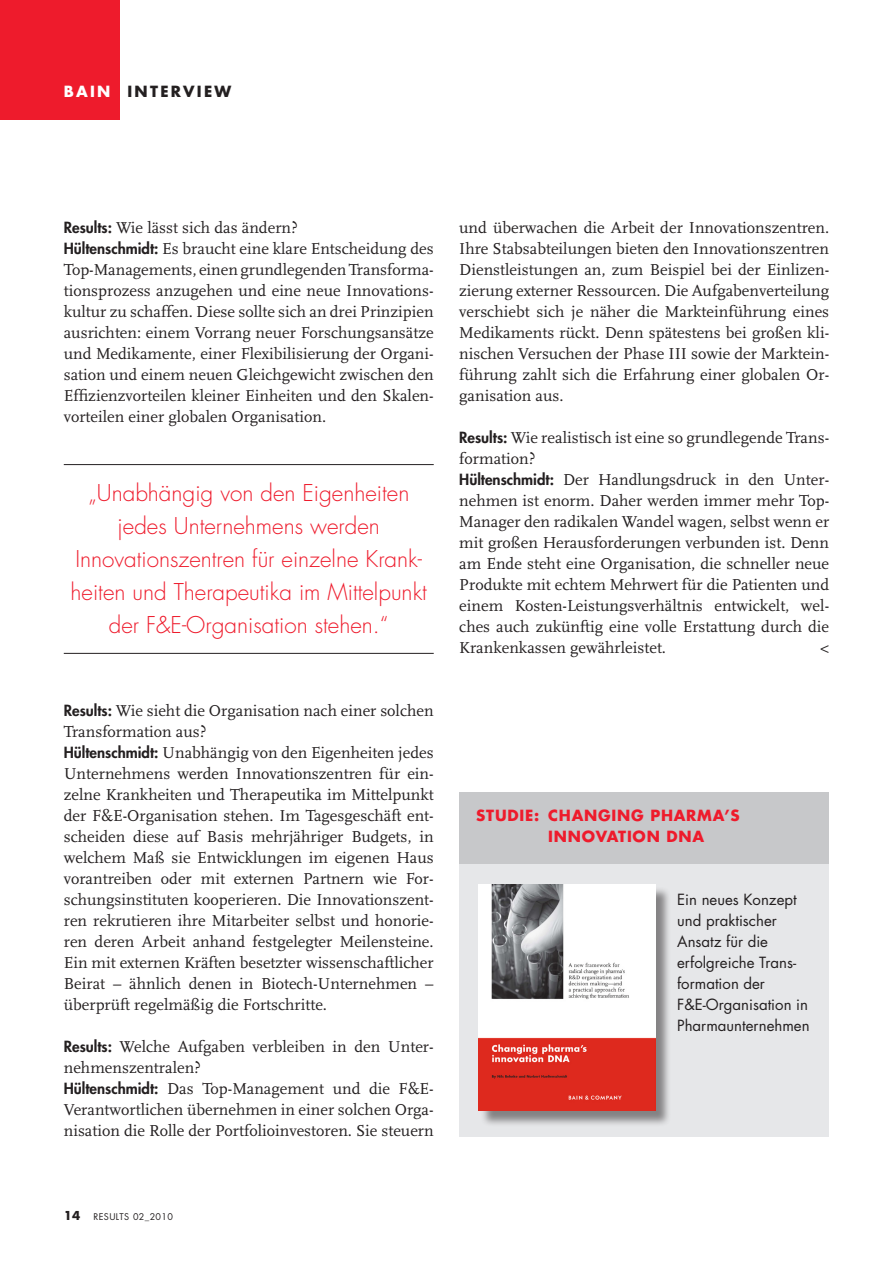
<style>
.page{position:relative;width:893px;height:1263px;background:#fff}
.page>*{position:absolute;margin:0;border:0;box-sizing:border-box;transform-origin:0 0}
.t1{font:300 22.5px/33px "Futura";color:#ee1b2c;text-align:center}
.t2{font:16.5px/21px "Scala";color:#231f20;text-align:justify}
.t3{font:15px/21px "Futura";color:#231f20}
.t4{font:700 15px "Futura";letter-spacing:.05em;color:#ee1b2c}
.t5{font:700 15px "Futura";letter-spacing:.15em;color:#231f20}
.t6{font:9px "Futura";letter-spacing:.04em;color:#231f20}
.s1{color:#fff}
.s2{font-family:"Futura";font-weight:800;font-size:15px}
.s3{font-weight:700;font-size:12px}
</style>
<div class="page">
<div style="left:0;top:0;width:119px;height:119px;background:#ee1b2c"></div>
<hr style="left:64px;top:464px;width:370px;height:1px;background:#231f20">
<hr style="left:64px;top:653px;width:370px;height:1px;background:#231f20">
<div style="left:459px;top:863px;width:370px;height:273px;background:#e6e7e9"></div>
<div style="left:480px;top:886px;width:191px;height:241px;background:#231f20;opacity:.5"></div>
<img style="left:478px;top:885px;width:177px;height:226px">
<div style="left:459px;top:792px;width:370px;height:71px;background:#c7c8ca"></div>
<p class="t5" style="left:64px;top:81px;width:169px"><span class="s1">BAIN</span> INTERVIEW</p>
<p class="t2" style="left:64px;top:217px;width:236px"><span class="s2">Results:</span> Wie lässt sich das ändern?</p>
<p class="t2" style="left:64px;top:238px;width:371px"><span class="s2">Hültenschmidt:</span> Es braucht eine klare Entscheidung des Top-Managements, einen grundlegenden Transforma&shy;tionsprozess anzugehen und eine neue Innovations&shy;kultur zu schaffen. Diese sollte sich an drei Prinzipien ausrichten: einem Vorrang neuer Forschungsansätze und Medikamente, einer Flexibilisierung der Organi&shy;sation und einem neuen Gleichgewicht zwischen den Effizienzvorteilen kleiner Einheiten und den Skalen&shy;vorteilen einer globalen Organisation.</p>
<p class="t1" style="left:88px;top:477px;width:323px">„Unabhängig von den Eigenheiten</p>
<p class="t1" style="left:118px;top:510px;width:264px">jedes Unternehmens werden</p>
<p class="t1" style="left:71px;top:543px;width:358px">Innovationszentren für einzelne Krank&shy;heiten und Therapeutika im Mittelpunkt der F&amp;E-Organisation stehen.“</p>
<p class="t2" style="left:64px;top:700px;width:371px"><span class="s2">Results:</span> Wie sieht die Organisation nach einer solchen<br>Transformation aus?</p>
<p class="t2" style="left:64px;top:742px;width:371px"><span class="s2">Hültenschmidt:</span> Unabhängig von den Eigenheiten jedes Unternehmens werden Innovationszentren für ein&shy;zelne Krankheiten und Therapeutika im Mittelpunkt der F&amp;E-Organisation stehen. Im Tagesgeschäft ent&shy;scheiden diese auf Basis mehrjähriger Budgets, in welchem Maß sie Entwicklungen im eigenen Haus vorantreiben oder mit externen Partnern wie For&shy;schungsinstituten kooperieren. Die Innovationszent&shy;ren rekrutieren ihre Mitarbeiter selbst und honorie&shy;ren deren Arbeit anhand festgelegter Meilensteine.<br>Ein mit externen Kräften besetzter wissenschaftlicher Beirat – ähnlich denen in Biotech-Unternehmen – überprüft regelmäßig die Fortschritte.</p>
<p class="t2" style="left:64px;top:1036px;width:371px"><span class="s2">Results:</span> Welche Aufgaben verbleiben in den Unter&shy;nehmenszentralen?</p>
<p class="t2" style="left:64px;top:1078px;width:371px"><span class="s2">Hültenschmidt:</span> Das Top-Management und die F&amp;E-Verantwortlichen übernehmen in einer solchen Orga&shy;nisation die Rolle der Portfolioinvestoren. Sie steuern</p>
<p class="t2" style="left:459px;top:217px;width:371px">und überwachen die Arbeit der Innovationszentren.<br>Ihre Stabsabteilungen bieten den Innovationszentren Dienstleistungen an, zum Beispiel bei der Einlizen&shy;zierung externer Ressourcen. Die Aufgabenverteilung verschiebt sich je näher die Markteinführung eines Medikaments rückt. Denn spätestens bei großen kli&shy;nischen Versuchen der Phase III sowie der Marktein&shy;führung zahlt sich die Erfahrung einer globalen Or&shy;ganisation aus.</p>
<p class="t2" style="left:459px;top:427px;width:371px"><span class="s2">Results:</span> Wie realistisch ist eine so grundlegende Trans&shy;formation?</p>
<p class="t2" style="left:459px;top:469px;width:371px"><span class="s2">Hültenschmidt:</span> Der Handlungsdruck in den Unter&shy;nehmen ist enorm. Daher werden immer mehr Top-Manager den radikalen Wandel wagen, selbst wenn er mit großen Herausforderungen verbunden ist. Denn am Ende steht eine Organisation, die schneller neue Produkte mit echtem Mehrwert für die Patienten und einem Kosten-Leistungsverhältnis entwickelt, wel&shy;ches auch zukünftig eine volle Erstattung durch die Krankenkassen gewährleistet.</p>
<p class="t2" style="left:820px;top:637px;width:11px">&lt;</p>
<p class="t4" style="left:476px;top:805px;width:265px">STUDIE: CHANGING PHARMA’S</p>
<p class="t4" style="left:548px;top:826px;width:157px">INNOVATION DNA</p>
<p class="t3" style="left:677px;top:889px;width:134px">Ein neues Konzept und praktischer<br>Ansatz für die erfolgreiche Trans&shy;formation der<br>F&amp;E-Organisation in<br>Pharmaunternehmen</p>
<p class="t6" style="left:64px;top:1211px;width:111px"><span class="s3">14</span> RESULTS 02_2010</p>
</div>
